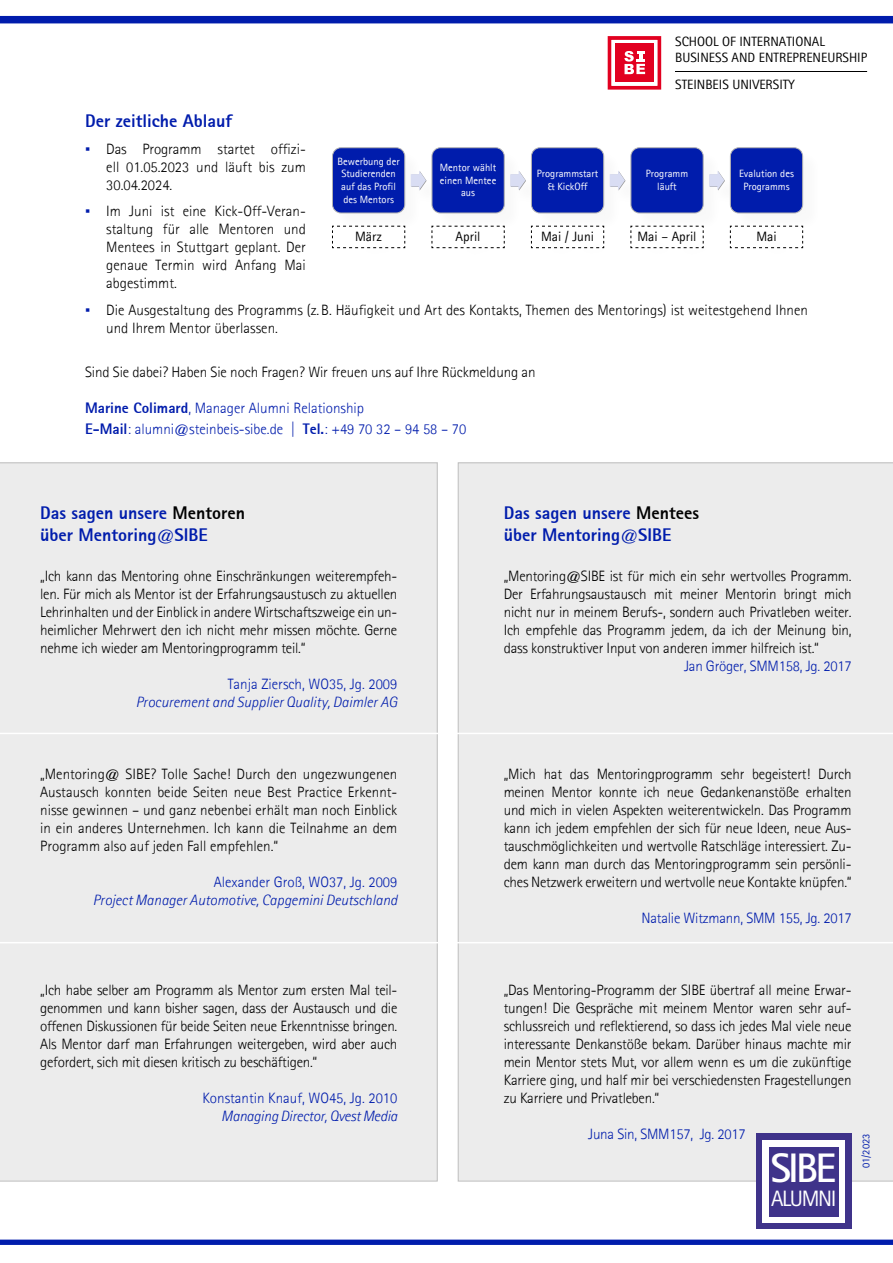
<style>
.page{position:relative;width:893px;height:1263px;background:#fff}
.page>*{position:absolute;margin:0;border:0;box-sizing:border-box;transform-origin:0 0}
.t1{font:700 41.25px "Rotis Sans Serif";color:#fff}
.t2{font:22.35px "Rotis Sans Serif";letter-spacing:-.06em;color:#fff}
.Überschrift_3{font:800 18px/21.6px "Agfa Rotis Sans Serif";color:#001cac}
.t3{font:300 15px/18px "Agfa Rotis Sans Serif";letter-spacing:-.01em;color:#000;text-align:justify}
.t4{font:300 15px "Agfa Rotis Sans Serif";color:#001cac}
.t5{font:italic 300 15px "Agfa Rotis Sans Serif";color:#001cac}
.t6{font:13.65px "Agfa Rotis Sans Serif";color:#000}
.t7{font:13.5px/16.2px "Agfa Rotis Sans Serif";color:#000}
.t8{font:10.5px/12.6px "Agfa Rotis Sans Serif";color:#fff;text-align:center}
.t9{font:10.5px "Agfa Rotis Sans Serif";color:#001cac}
.s1{font-family:"Arial";font-weight:400;color:#001cac}
.s2{font-weight:800}
.s3{color:#000}
</style>
<div class="page">
<div style="left:0;top:16px;width:893px;height:7px;background:#001cac"></div>
<svg style="left:0;top:1239px;width:893px;height:6px;background:#1c35b5"></svg>
<div style="left:458px;top:462px;width:435px;height:719px;background:#ececec"></div>
<div style="left:0;top:462px;width:438px;height:719px;background:#ececec"></div>
<hr style="left:0;top:733px;width:893px;height:1px;background:#fff">
<hr style="left:0;top:942px;width:893px;height:1px;background:#fff">
<div style="left:332px;top:148px;width:73px;height:65px;background:#001cac;border-radius:9px"></div>
<div style="left:332px;top:147px;width:73px;height:66px;border:1px solid #b3b3b3;border-radius:9px"></div>
<svg style="left:332px;top:225px;width:73px;height:23px"></svg>
<svg style="left:431px;top:225px;width:74px;height:23px"></svg>
<svg style="left:531px;top:225px;width:73px;height:23px"></svg>
<svg style="left:630px;top:225px;width:74px;height:23px"></svg>
<svg style="left:730px;top:225px;width:73px;height:23px"></svg>
<div style="left:432px;top:148px;width:72px;height:65px;background:#001cac;border-radius:9px"></div>
<div style="left:432px;top:147px;width:73px;height:66px;border:1px solid #b3b3b3;border-radius:9px"></div>
<div style="left:531px;top:148px;width:73px;height:65px;background:#001cac;border-radius:9px"></div>
<div style="left:531px;top:147px;width:73px;height:66px;border:1px solid #b3b3b3;border-radius:9px"></div>
<div style="left:631px;top:148px;width:72px;height:65px;background:#001cac;border-radius:9px"></div>
<div style="left:630px;top:147px;width:74px;height:66px;border:1px solid #b3b3b3;border-radius:9px"></div>
<div style="left:730px;top:148px;width:73px;height:65px;background:#001cac;border-radius:9px"></div>
<div style="left:730px;top:147px;width:73px;height:66px;border:1px solid #b3b3b3;border-radius:9px"></div>
<svg style="left:411px;top:171px;width:16px;height:20px"></svg>
<svg style="left:510px;top:171px;width:16px;height:20px"></svg>
<svg style="left:610px;top:171px;width:16px;height:20px"></svg>
<svg style="left:709px;top:171px;width:16px;height:20px"></svg>
<div style="left:756px;top:1134px;width:96px;height:95px;background:#3f338a"></div>
<div style="left:762px;top:1140px;width:83px;height:83px;background:#fff"></div>
<div style="left:769px;top:1147px;width:70px;height:69px;background:#3f338a"></div>
<hr style="left:676px;top:71px;width:191px;height:1px;background:#000">
<svg style="left:608px;top:36px;width:53px;height:54px"></svg>
<p class="t7" style="left:675px;top:33px;width:194px">SCHOOL OF INTERNATIONAL<br>BUSINESS AND ENTREPRENEURSHIP</p>
<p class="t7" style="left:675px;top:76px;width:121px">STEINBEIS UNIVERSITY</p>
<p class="Überschrift_3" style="left:85px;top:110px;width:148px">Der zeitliche Ablauf</p>
<p class="t3" style="left:106px;top:140px;width:201px;text-indent:-21px"><span class="s1">▪</span> Das Programm startet offizi&shy;ell 01.05.2023 und läuft bis zum 30.04.2024.</p>
<p class="t3" style="left:106px;top:202px;width:201px;text-indent:-21px"><span class="s1">▪</span> Im Juni ist eine Kick-Off-Veran&shy;staltung für alle Mentoren und Mentees in Stuttgart geplant. Der genaue Termin wird Anfang Mai abgestimmt.</p>
<p class="t3" style="left:106px;top:301px;width:703px;text-indent:-21px"><span class="s1">▪</span> Die Ausgestaltung des Programms (z.B. Häufigkeit und Art des Kontakts, Themen des Mentorings) ist weitestgehend Ihnen und Ihrem Mentor überlassen.</p>
<p class="t3" style="left:85px;top:363px;width:452px">Sind Sie dabei? Haben Sie noch Fragen? Wir freuen uns auf Ihre Rückmeldung an</p>
<p class="t4" style="left:85px;top:399px;width:281px"><span class="s2">Marine Colimard</span>, Manager Alumni Relationship</p>
<p class="t4" style="left:85px;top:420px;width:383px"><span class="s2">E-Mail</span>: alumni@steinbeis-sibe.de | <span class="s2">Tel.</span>: +49 70 32 – 94 58 – 70</p>
<p class="t8" style="left:338px;top:155px;width:64px">Bewerbung der<br>Studierenden auf das Profil des Mentors</p>
<p class="t8" style="left:440px;top:161px;width:58px">Mentor wählt einen Mentee aus</p>
<p class="t8" style="left:537px;top:167px;width:63px">Programmstart &amp; KickOff</p>
<p class="t8" style="left:646px;top:167px;width:44px">Programm läuft</p>
<p class="t8" style="left:739px;top:167px;width:56px">Evalution des<br>Programms</p>
<p class="t6" style="left:355px;top:228px;width:28px">März</p>
<p class="t6" style="left:456px;top:228px;width:26px">April</p>
<p class="t6" style="left:541px;top:228px;width:55px">Mai / Juni</p>
<p class="t6" style="left:637px;top:228px;width:61px">Mai – April</p>
<p class="t6" style="left:756px;top:228px;width:22px">Mai</p>
<p class="Überschrift_3" style="left:40px;top:502px;width:206px">Das sagen unsere <span class="s3">Mentoren </span>über Mentoring@SIBE</p>
<p class="t3" style="left:40px;top:567px;width:359px">„Ich kann das Mentoring ohne Einschränkungen weiterempfeh&shy;len. Für mich als Mentor ist der Erfahrungsaustusch zu aktuellen Lehrinhalten und der Einblick in andere Wirtschaftszweige ein un&shy;heimlicher Mehrwert den ich nicht mehr missen möchte. Gerne nehme ich wieder am Mentoringprogramm teil.“</p>
<p class="t4" style="left:228px;top:675px;width:171px">Tanja Ziersch, WO35, Jg. 2009</p>
<p class="t5" style="left:136px;top:693px;width:263px">Procurement and Supplier Quality, Daimler AG</p>
<p class="t3" style="left:40px;top:765px;width:359px">„Mentoring@ SIBE? Tolle Sache! Durch den ungezwungenen Austausch konnten beide Seiten neue Best Practice Erkennt&shy;nisse gewinnen – und ganz nebenbei erhält man noch Einblick in ein anderes Unternehmen. Ich kann die Teilnahme an dem Programm also auf jeden Fall empfehlen.“</p>
<p class="t4" style="left:214px;top:873px;width:185px">Alexander Groß, WO37, Jg. 2009</p>
<p class="t5" style="left:93px;top:891px;width:306px">Project Manager Automotive, Capgemini Deutschland</p>
<p class="t3" style="left:40px;top:981px;width:359px">„Ich habe selber am Programm als Mentor zum ersten Mal teil&shy;genommen und kann bisher sagen, dass der Austausch und die offenen Diskussionen für beide Seiten neue Erkenntnisse bringen.<br>Als Mentor darf man Erfahrungen weitergeben, wird aber auch gefordert, sich mit diesen kritisch zu beschäftigen.“</p>
<p class="t4" style="left:202px;top:1089px;width:196px">Konstantin Knauf, WO45, Jg. 2010</p>
<p class="t5" style="left:221px;top:1107px;width:178px">Managing Director, Qvest Media</p>
<p class="Überschrift_3" style="left:504px;top:502px;width:197px">Das sagen unsere <span class="s3">Mentees </span>über Mentoring@SIBE</p>
<p class="t3" style="left:504px;top:567px;width:349px">„Mentoring@SIBE ist für mich ein sehr wertvolles Programm.<br>Der Erfahrungsaustausch mit meiner Mentorin bringt mich nicht nur in meinem Berufs-, sondern auch Privatleben weiter.<br>Ich empfehle das Programm jedem, da ich der Meinung bin, dass konstruktiver Input von anderen immer hilfreich ist.“</p>
<p class="t4" style="left:684px;top:657px;width:169px">Jan Gröger, SMM158, Jg. 2017</p>
<p class="t3" style="left:504px;top:765px;width:349px">„Mich hat das Mentoringprogramm sehr begeistert! Durch meinen Mentor konnte ich neue Gedankenanstöße erhalten und mich in vielen Aspekten weiterentwickeln. Das Programm kann ich jedem empfehlen der sich für neue Ideen, neue Aus&shy;tauschmöglichkeiten und wertvolle Ratschläge interessiert. Zu&shy;dem kann man durch das Mentoringprogramm sein persönli&shy;ches Netzwerk erweitern und wertvolle neue Kontakte knüpfen.“</p>
<p class="t4" style="left:641px;top:909px;width:212px">Natalie Witzmann, SMM 155, Jg. 2017</p>
<p class="t3" style="left:504px;top:981px;width:349px">„Das Mentoring-Programm der SIBE übertraf all meine Erwar&shy;tungen! Die Gespräche mit meinem Mentor waren sehr auf&shy;schlussreich und reflektierend, so dass ich jedes Mal viele neue interessante Denkanstöße bekam. Darüber hinaus machte mir mein Mentor stets Mut, vor allem wenn es um die zukünftige Karriere ging, und half mir bei verschiedensten Fragestellungen zu Karriere und Privatleben.“</p>
<p class="t4" style="left:588px;top:1125px;width:159px">Juna Sin, SMM157, Jg. 2017</p>
<p class="t1" style="left:770px;top:1142px;width:67px">SIBE</p>
<p class="t2" style="left:771px;top:1185px;width:67px">ALUMNI</p>
<p class="t9" style="left:860px;top:1168px;width:36px;rotate:-90deg">01/2023</p>
</div>
